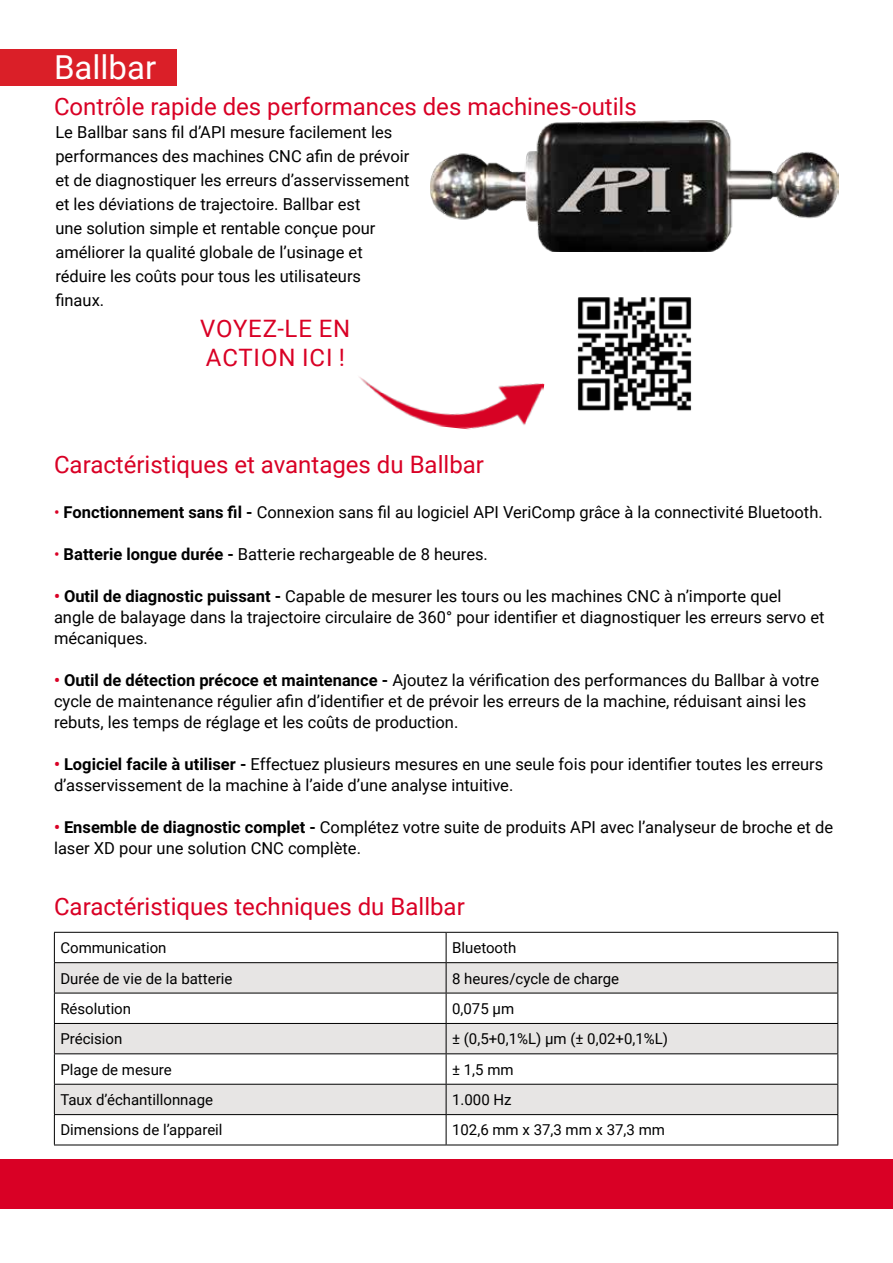
<style>
.page{position:relative;width:893px;height:1263px;background:#fff}
.page>*{position:absolute;margin:0;border:0;box-sizing:border-box;transform-origin:0 0}
.t1{font:33px "Roboto";color:#fff}
.t2{font:24px "Roboto";color:#d90025}
.t3{font:24px/28.8px "Roboto";letter-spacing:.035em;color:#d90025}
.t4{font:16.5px/24px "Roboto";color:#000}
.t5{font:15px "Roboto";color:#000}
.s1{color:#d90025}
.s2{font-weight:700}
.s3{font-weight:700;color:#d90025}
</style>
<div class="page">
<div style="left:1px;top:50px;width:176px;height:36px;background:#da1f28"></div>
<img style="left:359px;top:377px;width:185px;height:53px">
<img style="left:431px;top:120px;width:408px;height:132px">
<svg style="left:55px;top:963px;width:782px;height:151px;fill:#e7e5e4"></svg>
<hr style="left:54px;top:932px;width:392px;height:1px;background:#000">
<svg style="left:54px;top:933px;width:1px;height:29px"></svg>
<hr style="left:446px;top:932px;width:392px;height:1px;background:#000">
<svg style="left:446px;top:933px;width:1px;height:29px"></svg>
<svg style="left:837px;top:933px;width:1px;height:29px"></svg>
<hr style="left:54px;top:962px;width:392px;height:1px;background:#000">
<hr style="left:54px;top:963px;width:1px;height:30px;background:#000">
<hr style="left:446px;top:962px;width:392px;height:1px;background:#000">
<hr style="left:446px;top:963px;width:1px;height:30px;background:#000">
<hr style="left:837px;top:963px;width:1px;height:30px;background:#000">
<hr style="left:54px;top:993px;width:392px;height:1px;background:#000">
<hr style="left:54px;top:993px;width:1px;height:30px;background:#000">
<hr style="left:446px;top:993px;width:392px;height:1px;background:#000">
<hr style="left:446px;top:993px;width:1px;height:30px;background:#000">
<hr style="left:837px;top:993px;width:1px;height:30px;background:#000">
<hr style="left:54px;top:1023px;width:392px;height:1px;background:#000">
<svg style="left:54px;top:1024px;width:1px;height:29px"></svg>
<hr style="left:446px;top:1023px;width:392px;height:1px;background:#000">
<svg style="left:446px;top:1024px;width:1px;height:29px"></svg>
<svg style="left:837px;top:1024px;width:1px;height:29px"></svg>
<hr style="left:54px;top:1053px;width:392px;height:1px;background:#000">
<hr style="left:54px;top:1054px;width:1px;height:30px;background:#000">
<hr style="left:446px;top:1053px;width:392px;height:1px;background:#000">
<hr style="left:446px;top:1054px;width:1px;height:30px;background:#000">
<hr style="left:837px;top:1054px;width:1px;height:30px;background:#000">
<hr style="left:54px;top:1084px;width:392px;height:1px;background:#000">
<hr style="left:54px;top:1084px;width:1px;height:30px;background:#000">
<hr style="left:446px;top:1084px;width:392px;height:1px;background:#000">
<hr style="left:446px;top:1084px;width:1px;height:30px;background:#000">
<hr style="left:837px;top:1084px;width:1px;height:30px;background:#000">
<hr style="left:54px;top:1114px;width:392px;height:1px;background:#000">
<svg style="left:54px;top:1115px;width:1px;height:29px"></svg>
<hr style="left:446px;top:1114px;width:392px;height:1px;background:#000">
<svg style="left:446px;top:1115px;width:1px;height:29px"></svg>
<svg style="left:837px;top:1115px;width:1px;height:29px"></svg>
<hr style="left:54px;top:1144px;width:392px;height:1px;background:#000">
<hr style="left:446px;top:1144px;width:392px;height:1px;background:#000">
<div style="left:0;top:1159px;width:893px;height:50px;background:#d90025"></div>
<img style="left:577px;top:297px;width:115px;height:114px">
<h1 class="t1" style="left:54px;top:44px;width:104px">Ballbar</h1>
<h2 class="t2" style="left:54px;top:89px;width:584px">Contrôle rapide des performances des machines-outils</h2>
<p class="t4" style="left:55px;top:120px;width:356px">Le Ballbar sans fil d’API mesure facilement les performances des machines CNC afin de prévoir et de diagnostiquer les erreurs d’asservissement et les déviations de trajectoire. Ballbar est<br>une solution simple et rentable conçue pour améliorer la qualité globale de l’usinage et réduire les coûts pour tous les utilisateurs finaux.</p>
<h2 class="t3" style="left:200px;top:313px;width:152px">VOYEZ-LE EN<br>ACTION ICI !</h2>
<h2 class="t2" style="left:54px;top:447px;width:431px">Caractéristiques et avantages du Ballbar</h2>
<p class="t4" style="left:54px;top:499px;width:770px"><span class="s1">•</span> <span class="s2">Fonctionnement sans fil -</span> Connexion sans fil au logiciel API VeriComp grâce à la connectivité Bluetooth.</p>
<p class="t4" style="left:54px;top:541px;width:435px"><span class="s1">•</span> <span class="s2">Batterie longue durée -</span> Batterie rechargeable de 8 heures.</p>
<p class="t4" style="left:54px;top:585px;width:772px;line-height:21px"><span class="s3">•</span> <span class="s2">Outil de diagnostic puissant -</span> Capable de mesurer les tours ou les machines CNC à n’importe quel angle de balayage dans la trajectoire circulaire de 360° pour identifier et diagnostiquer les erreurs servo et mécaniques.</p>
<p class="t4" style="left:54px;top:669px;width:767px;line-height:21px"><span class="s3">•</span> <span class="s2">Outil de détection précoce et maintenance -</span> Ajoutez la vérification des performances du Ballbar à votre cycle de maintenance régulier afin d’identifier et de prévoir les erreurs de la machine, réduisant ainsi les rebuts, les temps de réglage et les coûts de production.</p>
<p class="t4" style="left:54px;top:753px;width:771px;line-height:21px"><span class="s3">•</span> <span class="s2">Logiciel facile à utiliser -</span> Effectuez plusieurs mesures en une seule fois pour identifier toutes les erreurs d’asservissement de la machine à l’aide d’une analyse intuitive.</p>
<p class="t4" style="left:54px;top:816px;width:781px;line-height:21px"><span class="s3">•</span> <span class="s2">Ensemble de diagnostic complet -</span> Complétez votre suite de produits API avec l’analyseur de broche et de laser XD pour une solution CNC complète.</p>
<h2 class="t2" style="left:54px;top:890px;width:412px">Caractéristiques techniques du Ballbar</h2>
<p class="t5" style="left:60px;top:937px;width:108px">Communication</p>
<p class="t5" style="left:452px;top:937px;width:66px">Bluetooth</p>
<p class="t5" style="left:60px;top:968px;width:174px">Durée de vie de la batterie</p>
<p class="t5" style="left:452px;top:968px;width:169px">8 heures/cycle de charge</p>
<p class="t5" style="left:60px;top:998px;width:72px">Résolution</p>
<p class="t5" style="left:452px;top:998px;width:64px">0,075 μm</p>
<p class="t5" style="left:60px;top:1028px;width:64px">Précision</p>
<p class="t5" style="left:452px;top:1028px;width:217px">± (0,5+0,1%L) μm (± 0,02+0,1%L)</p>
<p class="t5" style="left:60px;top:1059px;width:113px">Plage de mesure</p>
<p class="t5" style="left:452px;top:1059px;width:63px">± 1,5 mm</p>
<p class="t5" style="left:60px;top:1089px;width:154px">Taux d’échantillonnage</p>
<p class="t5" style="left:452px;top:1089px;width:61px">1.000 Hz</p>
<p class="t5" style="left:60px;top:1119px;width:164px">Dimensions de l’appareil</p>
<p class="t5" style="left:452px;top:1119px;width:214px">102,6 mm x 37,3 mm x 37,3 mm</p>
</div>
